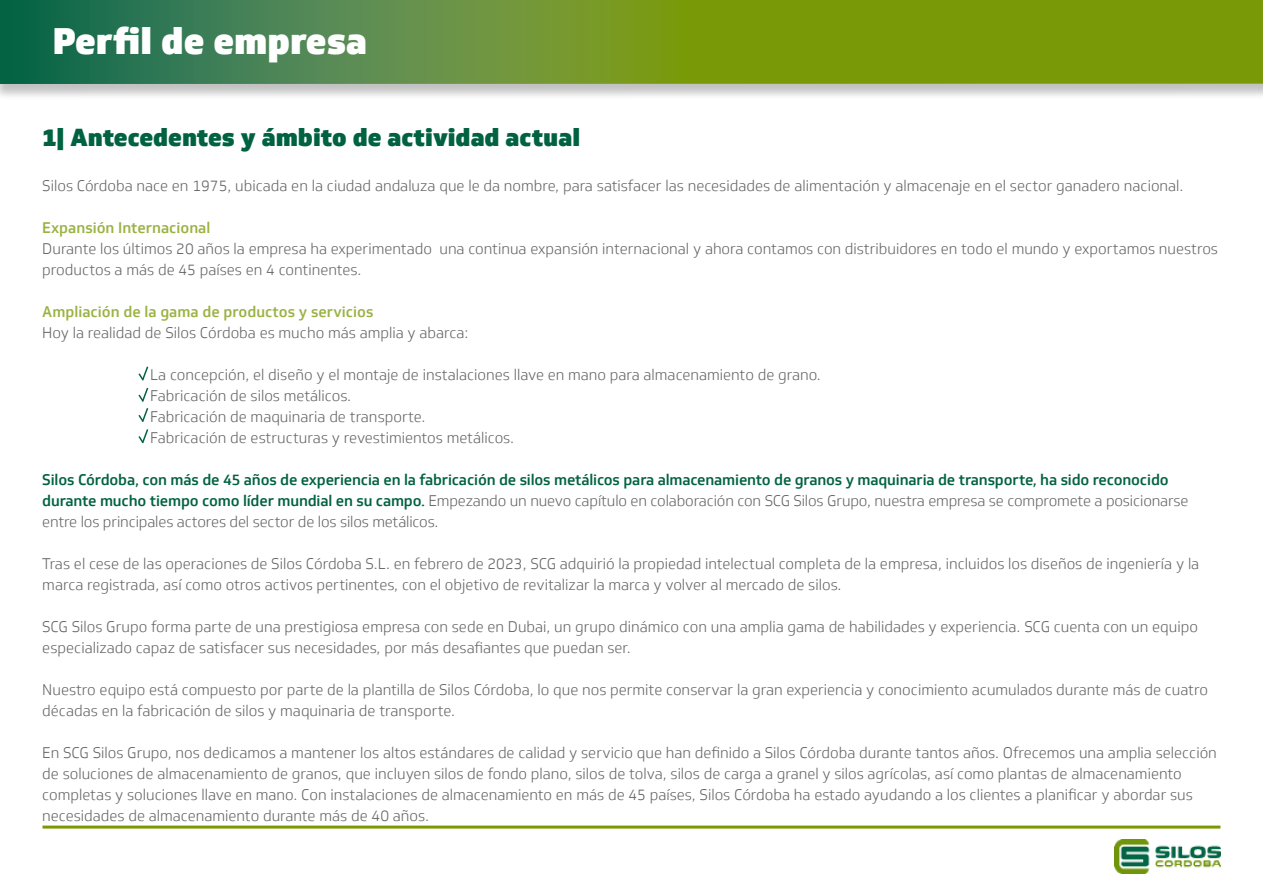
<style>
.page{position:relative;width:1263px;height:893px;background:#fff}
.page>*{position:absolute;margin:0;border:0;box-sizing:border-box;transform-origin:0 0}
.t1{font:900 36px "Soleto";color:#fff}
.t2{font:900 24px "Soleto";color:#006241}
.t3{font:300 15px/21px "Soleto";color:#636362}
.t4{font:500 15px/21px "Soleto";letter-spacing:-.01em;color:#006241}
.t5{font:500 15px "Soleto";color:#9ab242}
.s1{font-weight:300;color:#636362}
</style>
<div class="page">
<div style="left:0;top:0;width:1263px;height:101px;background:#000;opacity:.25"></div>
<svg style="left:0;top:0;width:1263px;height:84px;background:#628f28"></svg>
<hr style="left:43px;top:826px;width:1177px;height:3px;background:#789904">
<img style="left:1114px;top:840px;width:106px;height:34px">
<svg style="left:138px;top:366px;width:11px;height:78px"></svg>
<h1 class="t1" style="left:53px;top:18px;width:316px">Perfil de empresa</h1>
<h2 class="t2" style="left:43px;top:122px;width:539px">1| Antecedentes y ámbito de actividad actual</h2>
<p class="t3" style="left:42px;top:175px;width:1143px">Silos Córdoba nace en 1975, ubicada en la ciudad andaluza que le da nombre, para satisfacer las necesidades de alimentación y almacenaje en el sector ganadero nacional.</p>
<p class="t5" style="left:42px;top:219px;width:170px">Expansión Internacional</p>
<p class="t3" style="left:42px;top:238px;width:1177px">Durante los últimos 20 años la empresa ha experimentado una continua expansión internacional y ahora contamos con distribuidores en todo el mundo y exportamos nuestros productos a más de 45 países en 4 continentes.</p>
<p class="t5" style="left:42px;top:303px;width:333px">Ampliación de la gama de productos y servicios</p>
<p class="t3" style="left:42px;top:322px;width:428px">Hoy la realidad de Silos Córdoba es mucho más amplia y abarca:</p>
<p class="t3" style="left:150px;top:364px;width:672px">La concepción, el diseño y el montaje de instalaciones llave en mano para almacenamiento de grano.<br>Fabricación de silos metálicos.<br>Fabricación de maquinaria de transporte.<br>Fabricación de estructuras y revestimientos metálicos.</p>
<p class="t4" style="left:42px;top:469px;width:1148px">Silos Córdoba, con más de 45 años de experiencia en la fabricación de silos metálicos para almacenamiento de granos y maquinaria de transporte, ha sido reconocido durante mucho tiempo como líder mundial en su campo. <span class="s1">Empezando un nuevo capítulo en colaboración con SCG Silos Grupo, nuestra empresa se compromete a posicionarse entre los principales actores del sector de los silos metálicos.</span></p>
<p class="t3" style="left:42px;top:553px;width:1158px">Tras el cese de las operaciones de Silos Córdoba S.L. en febrero de 2023, SCG adquirió la propiedad intelectual completa de la empresa, incluidos los diseños de ingeniería y la marca registrada, así como otros activos pertinentes, con el objetivo de revitalizar la marca y volver al mercado de silos.</p>
<p class="t3" style="left:42px;top:616px;width:1157px">SCG Silos Grupo forma parte de una prestigiosa empresa con sede en Dubai, un grupo dinámico con una amplia gama de habilidades y experiencia. SCG cuenta con un equipo especializado capaz de satisfacer sus necesidades, por más desafiantes que puedan ser.</p>
<p class="t3" style="left:42px;top:679px;width:1167px">Nuestro equipo está compuesto por parte de la plantilla de Silos Córdoba, lo que nos permite conservar la gran experiencia y conocimiento acumulados durante más de cuatro décadas en la fabricación de silos y maquinaria de transporte.</p>
<p class="t3" style="left:42px;top:742px;width:1176px">En SCG Silos Grupo, nos dedicamos a mantener los altos estándares de calidad y servicio que han definido a Silos Córdoba durante tantos años. Ofrecemos una amplia selección de soluciones de almacenamiento de granos, que incluyen silos de fondo plano, silos de tolva, silos de carga a granel y silos agrícolas, así como plantas de almacenamiento completas y soluciones llave en mano. Con instalaciones de almacenamiento en más de 45 países, Silos Córdoba ha estado ayudando a los clientes a planificar y abordar sus necesidades de almacenamiento durante más de 40 años.</p>
</div>
